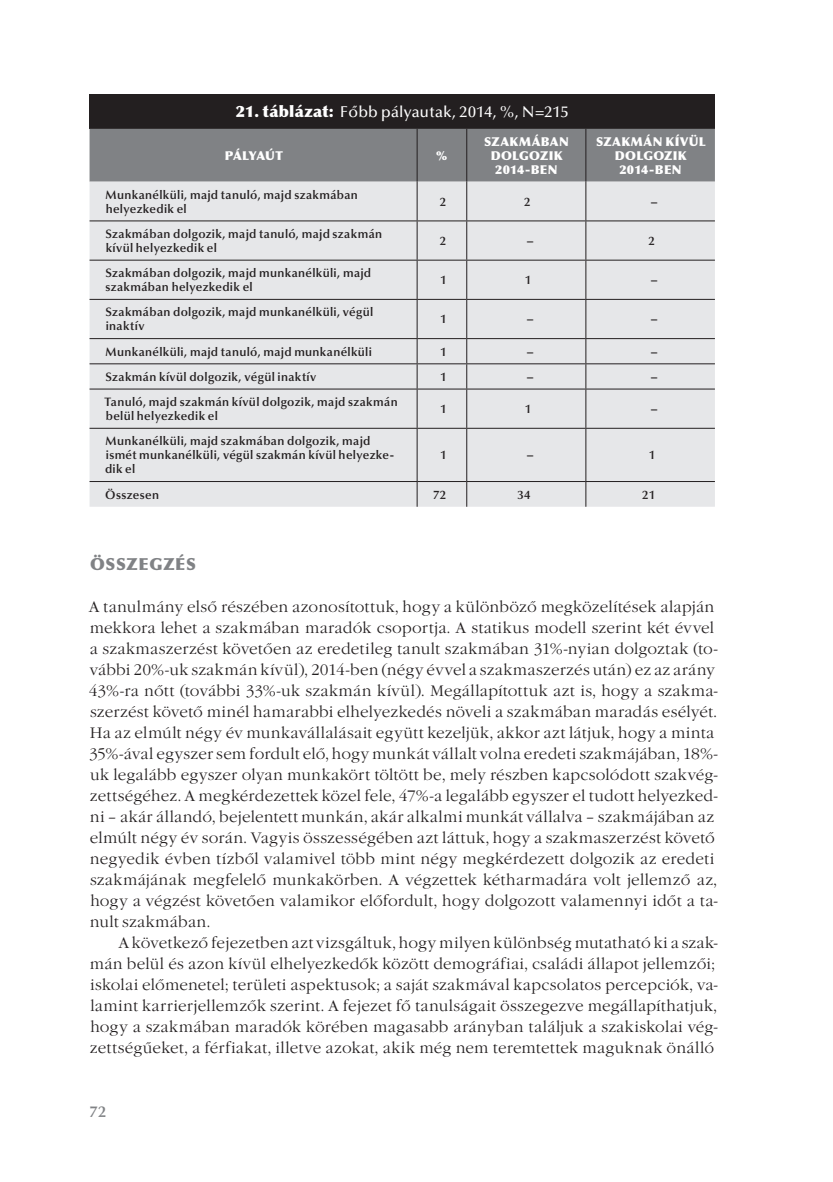
<style>
.page{position:relative;width:833px;height:1182px;background:#fff}
.page>*{position:absolute;margin:0;border:0;box-sizing:border-box;transform-origin:0 0}
.t1{font:900 16.62px "Optima LT Std";letter-spacing:.045em;color:#808285}
.t2{font:15.75px/21px "Garamond Itc TEE Ligh";letter-spacing:.01em;color:#231f20}
.t3{font:500 15.75px "Optima LT Std";letter-spacing:.015em;color:#fff}
.t4{font:600 15.75px "Optima LT Std";color:#808285}
.t5{font:600 12.25px/14px "Optima LT Std";letter-spacing:.025em;color:#231f20}
.t6{font:900 12.25px/14px "Optima LT Std";letter-spacing:.025em;color:#fff;text-align:center}
.t7{font:900 12.25px "Optima LT Std";letter-spacing:-.02em;color:#fff}
.s1{font-weight:900}
</style>
<div class="page">
<div style="left:90px;top:94px;width:625px;height:35px;background:#231f20"></div>
<div style="left:90px;top:129px;width:625px;height:53px;background:#808285"></div>
<div style="left:90px;top:182px;width:625px;height:324px;background:#e6e7e9"></div>
<hr style="left:416px;top:182px;width:1px;height:38px;background:#231f20">
<hr style="left:466px;top:182px;width:1px;height:38px;background:#231f20">
<hr style="left:585px;top:182px;width:1px;height:38px;background:#231f20">
<hr style="left:416px;top:221px;width:1px;height:39px;background:#231f20">
<hr style="left:466px;top:221px;width:1px;height:39px;background:#231f20">
<hr style="left:585px;top:221px;width:1px;height:39px;background:#231f20">
<hr style="left:416px;top:260px;width:1px;height:39px;background:#231f20">
<hr style="left:466px;top:260px;width:1px;height:39px;background:#231f20">
<hr style="left:585px;top:260px;width:1px;height:39px;background:#231f20">
<hr style="left:416px;top:300px;width:1px;height:38px;background:#231f20">
<hr style="left:466px;top:300px;width:1px;height:38px;background:#231f20">
<hr style="left:585px;top:300px;width:1px;height:38px;background:#231f20">
<svg style="left:416px;top:339px;width:1px;height:49px"></svg>
<svg style="left:466px;top:339px;width:1px;height:49px"></svg>
<svg style="left:585px;top:339px;width:1px;height:49px"></svg>
<hr style="left:416px;top:389px;width:1px;height:39px;background:#231f20">
<hr style="left:466px;top:389px;width:1px;height:39px;background:#231f20">
<hr style="left:585px;top:389px;width:1px;height:39px;background:#231f20">
<hr style="left:416px;top:428px;width:1px;height:53px;background:#231f20">
<hr style="left:466px;top:428px;width:1px;height:53px;background:#231f20">
<hr style="left:585px;top:428px;width:1px;height:53px;background:#231f20">
<svg style="left:416px;top:482px;width:1px;height:24px"></svg>
<svg style="left:466px;top:482px;width:1px;height:24px"></svg>
<svg style="left:585px;top:482px;width:1px;height:24px"></svg>
<hr style="left:90px;top:220px;width:327px;height:1px;background:#231f20">
<hr style="left:417px;top:220px;width:50px;height:1px;background:#231f20">
<hr style="left:467px;top:220px;width:119px;height:1px;background:#231f20">
<hr style="left:586px;top:220px;width:129px;height:1px;background:#231f20">
<hr style="left:90px;top:260px;width:327px;height:1px;background:#231f20">
<hr style="left:417px;top:260px;width:50px;height:1px;background:#231f20">
<hr style="left:467px;top:260px;width:119px;height:1px;background:#231f20">
<hr style="left:586px;top:260px;width:129px;height:1px;background:#231f20">
<hr style="left:90px;top:299px;width:327px;height:1px;background:#231f20">
<hr style="left:417px;top:299px;width:50px;height:1px;background:#231f20">
<hr style="left:467px;top:299px;width:119px;height:1px;background:#231f20">
<hr style="left:586px;top:299px;width:129px;height:1px;background:#231f20">
<hr style="left:90px;top:338px;width:327px;height:1px;background:#231f20">
<hr style="left:417px;top:338px;width:50px;height:1px;background:#231f20">
<hr style="left:467px;top:338px;width:119px;height:1px;background:#231f20">
<hr style="left:586px;top:338px;width:129px;height:1px;background:#231f20">
<hr style="left:90px;top:363px;width:327px;height:1px;background:#231f20">
<hr style="left:417px;top:363px;width:50px;height:1px;background:#231f20">
<hr style="left:467px;top:363px;width:119px;height:1px;background:#231f20">
<hr style="left:586px;top:363px;width:129px;height:1px;background:#231f20">
<hr style="left:90px;top:388px;width:327px;height:1px;background:#231f20">
<hr style="left:417px;top:388px;width:50px;height:1px;background:#231f20">
<hr style="left:467px;top:388px;width:119px;height:1px;background:#231f20">
<hr style="left:586px;top:388px;width:129px;height:1px;background:#231f20">
<hr style="left:90px;top:428px;width:327px;height:1px;background:#231f20">
<hr style="left:417px;top:428px;width:50px;height:1px;background:#231f20">
<hr style="left:467px;top:428px;width:119px;height:1px;background:#231f20">
<hr style="left:586px;top:428px;width:129px;height:1px;background:#231f20">
<hr style="left:90px;top:481px;width:327px;height:1px;background:#231f20">
<hr style="left:417px;top:481px;width:50px;height:1px;background:#231f20">
<hr style="left:467px;top:481px;width:119px;height:1px;background:#231f20">
<hr style="left:586px;top:481px;width:129px;height:1px;background:#231f20">
<hr style="left:416px;top:129px;width:1px;height:53px;background:#231f20">
<hr style="left:466px;top:129px;width:1px;height:53px;background:#231f20">
<hr style="left:585px;top:129px;width:1px;height:53px;background:#231f20">
<p class="t3" style="left:236px;top:103px;width:334px"><span class="s1">21. táblázat:</span> Főbb pályautak, 2014, %, N=215</p>
<p class="t7" style="left:225px;top:148px;width:59px">PÁLYAÚT</p>
<p class="t6" style="left:436px;top:148px;width:13px">%</p>
<p class="t6" style="left:484px;top:134px;width:86px">SZAKMÁBAN<br>DOLGOZIK<br>2014-BEN</p>
<p class="t6" style="left:596px;top:134px;width:111px">SZAKMÁN KÍVÜL<br>DOLGOZIK<br>2014-BEN</p>
<p class="t5" style="left:106px;top:187px;width:254px">Munkanélküli, majd tanuló, majd szakmában helyezkedik el</p>
<p class="t5" style="left:440px;top:194px;width:8px">2</p>
<p class="t5" style="left:524px;top:194px;width:8px">2</p>
<p class="t5" style="left:651px;top:194px;width:8px">–</p>
<p class="t5" style="left:105px;top:227px;width:278px">Szakmában dolgozik, majd tanuló, majd szakmán kívül helyezkedik el</p>
<p class="t5" style="left:440px;top:234px;width:8px">2</p>
<p class="t5" style="left:527px;top:234px;width:8px">–</p>
<p class="t5" style="left:648px;top:234px;width:8px">2</p>
<p class="t5" style="left:105px;top:266px;width:267px">Szakmában dolgozik, majd munkanélküli, majd szakmában helyezkedik el</p>
<p class="t5" style="left:440px;top:273px;width:8px">1</p>
<p class="t5" style="left:524px;top:273px;width:8px">1</p>
<p class="t5" style="left:651px;top:273px;width:8px">–</p>
<p class="t5" style="left:105px;top:305px;width:269px">Szakmában dolgozik, majd munkanélküli, végül inaktív</p>
<p class="t5" style="left:440px;top:312px;width:8px">1</p>
<p class="t5" style="left:527px;top:312px;width:8px">–</p>
<p class="t5" style="left:651px;top:312px;width:8px">–</p>
<p class="t5" style="left:106px;top:344px;width:268px">Munkanélküli, majd tanuló, majd munkanélküli</p>
<p class="t5" style="left:440px;top:344px;width:8px">1</p>
<p class="t5" style="left:527px;top:344px;width:8px">–</p>
<p class="t5" style="left:651px;top:344px;width:8px">–</p>
<p class="t5" style="left:105px;top:369px;width:212px">Szakmán kívül dolgozik, végül inaktív</p>
<p class="t5" style="left:440px;top:369px;width:8px">1</p>
<p class="t5" style="left:527px;top:369px;width:8px">–</p>
<p class="t5" style="left:651px;top:369px;width:8px">–</p>
<p class="t5" style="left:104px;top:395px;width:295px">Tanuló, majd szakmán kívül dolgozik, majd szakmán belül helyezkedik el</p>
<p class="t5" style="left:440px;top:402px;width:8px">1</p>
<p class="t5" style="left:524px;top:402px;width:8px">1</p>
<p class="t5" style="left:651px;top:402px;width:8px">–</p>
<p class="t5" style="left:105px;top:434px;width:291px">Munkanélküli, majd szakmában dolgozik, majd ismét munkanélküli, végül szakmán kívül helyezke&shy;dik el</p>
<p class="t5" style="left:440px;top:448px;width:8px">1</p>
<p class="t5" style="left:527px;top:448px;width:8px">–</p>
<p class="t5" style="left:648px;top:448px;width:8px">1</p>
<p class="t5" style="left:105px;top:487px;width:55px">Összesen</p>
<p class="t5" style="left:433px;top:487px;width:15px">72</p>
<p class="t5" style="left:517px;top:487px;width:15px">34</p>
<p class="t5" style="left:642px;top:487px;width:14px">21</p>
<p class="t1" style="left:90px;top:554px;width:107px">ÖSSZEGZÉS</p>
<p class="t2" style="left:89px;top:596px;width:630px">A tanulmány első részében azonosítottuk, hogy a különböző megközelítések alapján mekkora lehet a szakmában maradók csoportja. A statikus modell szerint két évvel a szakmaszerzést követően az eredetileg tanult szakmában 31%-nyian dolgoztak (to&shy;vábbi 20%-uk szakmán kívül), 2014-ben (négy évvel a szakmaszerzés után) ez az arány 43%-ra nőtt (további 33%-uk szakmán kívül). Megállapítottuk azt is, hogy a szakma&shy;szerzést követő minél hamarabbi elhelyezkedés növeli a szakmában maradás esélyét.<br>Ha az elmúlt négy év munkavállalásait együtt kezeljük, akkor azt látjuk, hogy a minta 35%-ával egyszer sem fordult elő, hogy munkát vállalt volna eredeti szakmájában, 18%- uk legalább egyszer olyan munkakört töltött be, mely részben kapcsolódott szakvég&shy;zettségéhez. A megkérdezettek közel fele, 47%-a legalább egyszer el tudott helyezked&shy;ni – akár állandó, bejelentett munkán, akár alkalmi munkát vállalva – szakmájában az elmúlt négy év során. Vagyis összességében azt láttuk, hogy a szakmaszerzést követő negyedik évben tízből valamivel több mint négy megkérdezett dolgozik az eredeti szakmájának megfelelő munkakörben. A végzettek kétharmadára volt jellemző az, hogy a végzést követően valamikor előfordult, hogy dolgozott valamennyi időt a ta&shy;nult szakmában.</p>
<p class="t2" style="left:90px;top:932px;width:629px;text-indent:29px">A következő fejezetben azt vizsgáltuk, hogy milyen különbség mutatható ki a szak&shy;mán belül és azon kívül elhelyezkedők között demográfiai, családi állapot jellemzői; iskolai előmenetel; területi aspektusok; a saját szakmával kapcsolatos percepciók, va&shy;lamint karrierjellemzők szerint. A fejezet fő tanulságait összegezve megállapíthatjuk, hogy a szakmában maradók körében magasabb arányban találjuk a szakiskolai vég&shy;zettségűeket, a férfiakat, illetve azokat, akik még nem teremtettek maguknak önálló</p>
<p class="t4" style="left:90px;top:1101px;width:18px">72</p>
</div>
